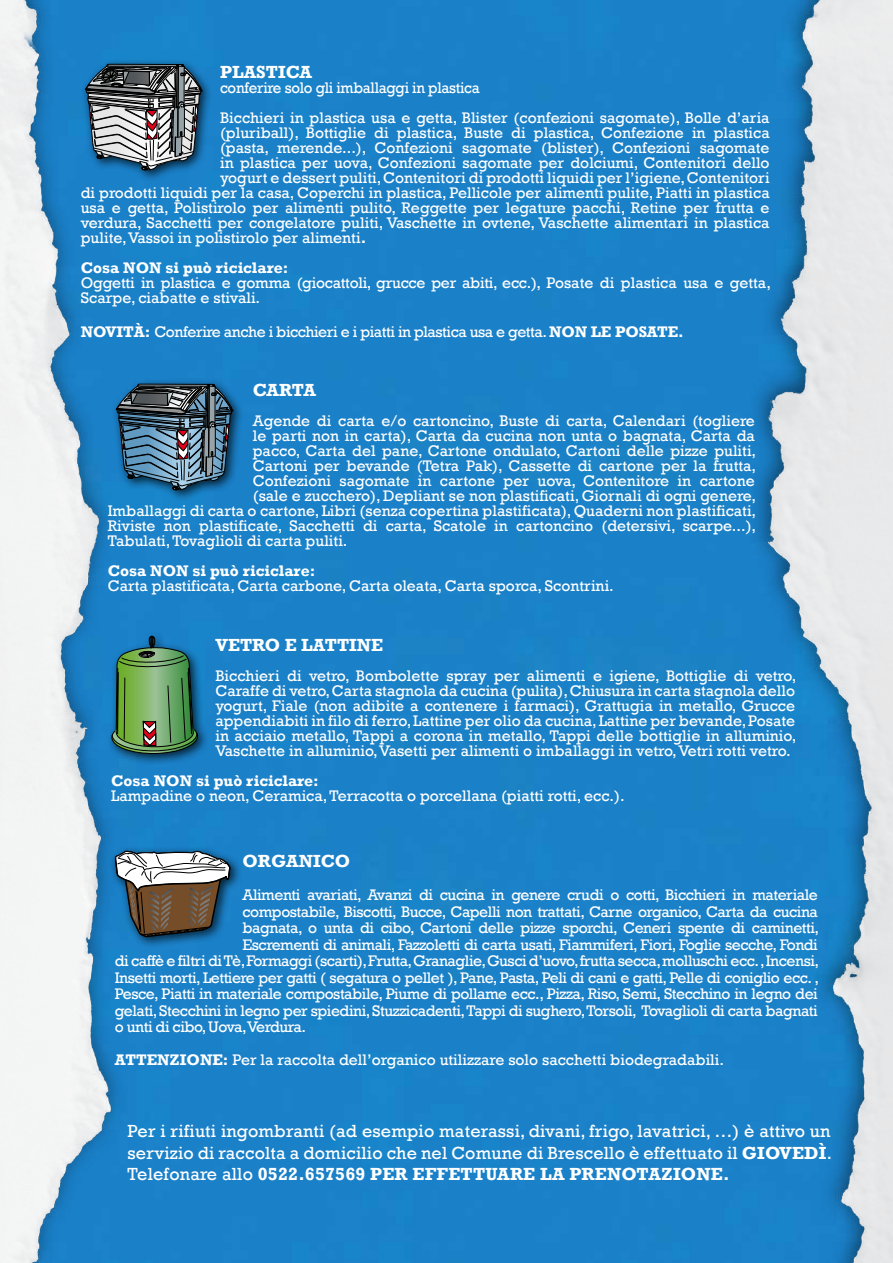
<style>
.page{position:relative;width:893px;height:1263px;background:#fff}
.page>*{position:absolute;margin:0;border:0;box-sizing:border-box;transform-origin:0 0}
.t1{font:18px/21.6px "Rockwell";letter-spacing:.01em;color:#fff;text-align:justify}
.t2{font:700 18px "Rockwell";color:#fff}
.t3{font:15.75px/15px "Rockwell";color:#fff;text-align:justify}
.t4{font:15.75px "Rockwell";letter-spacing:-.03em;color:#fff}
.t5{font:15.75px/30px "Rockwell";color:#fff;scale:.96 1}
.t6{font:700 15.75px "Rockwell";color:#fff}
.s1{font-weight:700}
</style>
<div class="page">
<img style="left:0;top:0;width:893px;height:1263px">
<div style="left:106px;top:631px;width:103px;height:135px;background:#000;opacity:.75"></div>
<svg style="left:112px;top:631px;width:86px;height:128px;background:#4d866c"></svg>
<div style="left:80px;top:58px;width:133px;height:124px;background:#000;opacity:.75"></div>
<svg style="left:85px;top:64px;width:117px;height:106px;background:#6b7984"></svg>
<div style="left:111px;top:378px;width:133px;height:124px;background:#000;opacity:.75"></div>
<svg style="left:116px;top:384px;width:117px;height:106px;background:#45657c"></svg>
<div style="left:109px;top:845px;width:133px;height:104px;background:#000;opacity:.75"></div>
<svg style="left:113px;top:850px;width:118px;height:90px"></svg>
<p class="t2" style="left:220px;top:62px;width:93px">PLASTICA</p>
<p class="t5" style="left:220px;top:73px;width:574px">conferire solo gli imballaggi in plastica<br>Bicchieri in plastica usa e getta, Blister (confezioni sagomate), Bolle d’aria</p>
<p class="t3" style="left:220px;top:126px;width:551px">(pluriball), Bottiglie di plastica, Buste di plastica, Confezione in plastica</p>
<p class="t3" style="left:220px;top:141px;width:551px">(pasta, merende...), Confezioni sagomate (blister), Confezioni sagomate</p>
<p class="t3" style="left:220px;top:156px;width:551px">in plastica per uova, Confezioni sagomate per dolciumi, Contenitori dello</p>
<p class="t3" style="left:220px;top:171px;width:551px">yogurt e dessert puliti, Contenitori di prodotti liquidi per l’igiene, Contenitori</p>
<p class="t3" style="left:81px;top:186px;width:690px">di prodotti liquidi per la casa, Coperchi in plastica, Pellicole per alimenti pulite, Piatti in plastica</p>
<p class="t3" style="left:81px;top:201px;width:690px">usa e getta, Polistirolo per alimenti pulito, Reggette per legature pacchi, Retine per frutta e</p>
<p class="t3" style="left:81px;top:216px;width:690px">verdura, Sacchetti per congelatore puliti, Vaschette in ovtene, Vaschette alimentari in plastica</p>
<p class="t3" style="left:81px;top:231px;width:287px">pulite, Vassoi in polistirolo per alimenti<span class="s1">.</span></p>
<p class="t6" style="left:81px;top:259px;width:209px">Cosa NON si può riciclare:</p>
<p class="t3" style="left:81px;top:276px;width:692px">Oggetti in plastica e gomma (giocattoli, grucce per abiti, ecc.), Posate di plastica usa e getta,<br>Scarpe, ciabatte e stivali.</p>
<p class="t4" style="left:81px;top:323px;width:604px"><span class="s1">NOVITÀ:</span> Conferire anche i bicchieri e i piatti in plastica usa e getta. <span class="s1">NON LE POSATE.</span></p>
<p class="t2" style="left:253px;top:379px;width:65px">CARTA</p>
<p class="t3" style="left:253px;top:414px;width:504px">Agende di carta e/o cartoncino, Buste di carta, Calendari (togliere</p>
<p class="t3" style="left:253px;top:429px;width:504px">le parti non in carta), Carta da cucina non unta o bagnata, Carta da</p>
<p class="t3" style="left:253px;top:444px;width:505px">pacco, Carta del pane, Cartone ondulato, Cartoni delle pizze puliti,</p>
<p class="t3" style="left:253px;top:459px;width:505px">Cartoni per bevande (Tetra Pak), Cassette di cartone per la frutta,</p>
<p class="t3" style="left:253px;top:474px;width:504px">Confezioni sagomate in cartone per uova, Contenitore in cartone</p>
<p class="t3" style="left:253px;top:489px;width:505px">(sale e zucchero), Depliant se non plastificati, Giornali di ogni genere,</p>
<p class="t3" style="left:108px;top:504px;width:650px">Imballaggi di carta o cartone, Libri (senza copertina plastificata), Quaderni non plastificati,</p>
<p class="t3" style="left:108px;top:519px;width:650px">Riviste non plastificate, Sacchetti di carta, Scatole in cartoncino (detersivi, scarpe...),</p>
<p class="t3" style="left:108px;top:534px;width:241px">Tabulati, Tovaglioli di carta puliti.</p>
<p class="t6" style="left:108px;top:561px;width:209px">Cosa NON si può riciclare:</p>
<p class="t3" style="left:108px;top:579px;width:508px">Carta plastificata, Carta carbone, Carta oleata, Carta sporca, Scontrini.</p>
<p class="t2" style="left:215px;top:634px;width:169px">VETRO E LATTINE</p>
<p class="t3" style="left:215px;top:669px;width:582px">Bicchieri di vetro, Bombolette spray per alimenti e igiene, Bottiglie di vetro, Caraffe di vetro, Carta stagnola da cucina (pulita), Chiusura in carta stagnola dello yogurt, Fiale (non adibite a contenere i farmaci), Grattugia in metallo, Grucce appendiabiti in filo di ferro, Lattine per olio da cucina, Lattine per bevande, Posate in acciaio metallo, Tappi a corona in metallo, Tappi delle bottiglie in alluminio, Vaschette in alluminio, Vasetti per alimenti o imballaggi in vetro, Vetri rotti vetro.</p>
<p class="t6" style="left:111px;top:772px;width:209px">Cosa NON si può riciclare:</p>
<p class="t3" style="left:111px;top:789px;width:515px">Lampadine o neon, Ceramica, Terracotta o porcellana (piatti rotti, ecc.).</p>
<p class="t2" style="left:243px;top:850px;width:109px">ORGANICO</p>
<p class="t4" style="left:243px;top:886px;width:577px">Alimenti avariati, Avanzi di cucina in genere crudi o cotti, Bicchieri in materiale</p>
<p class="t4" style="left:243px;top:902px;width:577px">compostabile, Biscotti, Bucce, Capelli non trattati, Carne organico, Carta da cucina</p>
<p class="t4" style="left:243px;top:919px;width:578px">bagnata, o unta di cibo, Cartoni delle pizze sporchi, Ceneri spente di caminetti,</p>
<p class="t4" style="left:243px;top:935px;width:577px">Escrementi di animali, Fazzoletti di carta usati, Fiammiferi, Fiori, Foglie secche, Fondi</p>
<p class="t4" style="left:115px;top:952px;width:706px">di caffè e filtri di Tè, Formaggi (scarti), Frutta, Granaglie, Gusci d’uovo, frutta secca, molluschi ecc. , Incensi,</p>
<p class="t4" style="left:115px;top:968px;width:706px">Insetti morti, Lettiere per gatti ( segatura o pellet ), Pane, Pasta, Peli di cani e gatti, Pelle di coniglio ecc. ,</p>
<p class="t4" style="left:115px;top:985px;width:704px">Pesce, Piatti in materiale compostabile, Piume di pollame ecc., Pizza, Riso, Semi, Stecchino in legno dei</p>
<p class="t4" style="left:115px;top:1001px;width:704px">gelati, Stecchini in legno per spiedini, Stuzzicadenti, Tappi di sughero, Torsoli, Tovaglioli di carta bagnati</p>
<p class="t4" style="left:115px;top:1018px;width:193px">o unti di cibo, Uova,Verdura.</p>
<p class="t3" style="left:115px;top:1053px;width:611px"><span class="s1">ATTENZIONE:</span> Per la raccolta dell’organico utilizzare solo sacchetti biodegradabili.</p>
<p class="t1" style="left:128px;top:1121px;width:706px">Per i rifiuti ingombranti (ad esempio materassi, divani, frigo, lavatrici, …) è attivo un servizio di raccolta a domicilio che nel Comune di Brescello è effettuato il <span class="s1">GIOVEDÌ</span>.<br>Telefonare allo <span class="s1">0522.657569 PER EFFETTUARE LA PRENOTAZIONE.</span></p>
</div>
